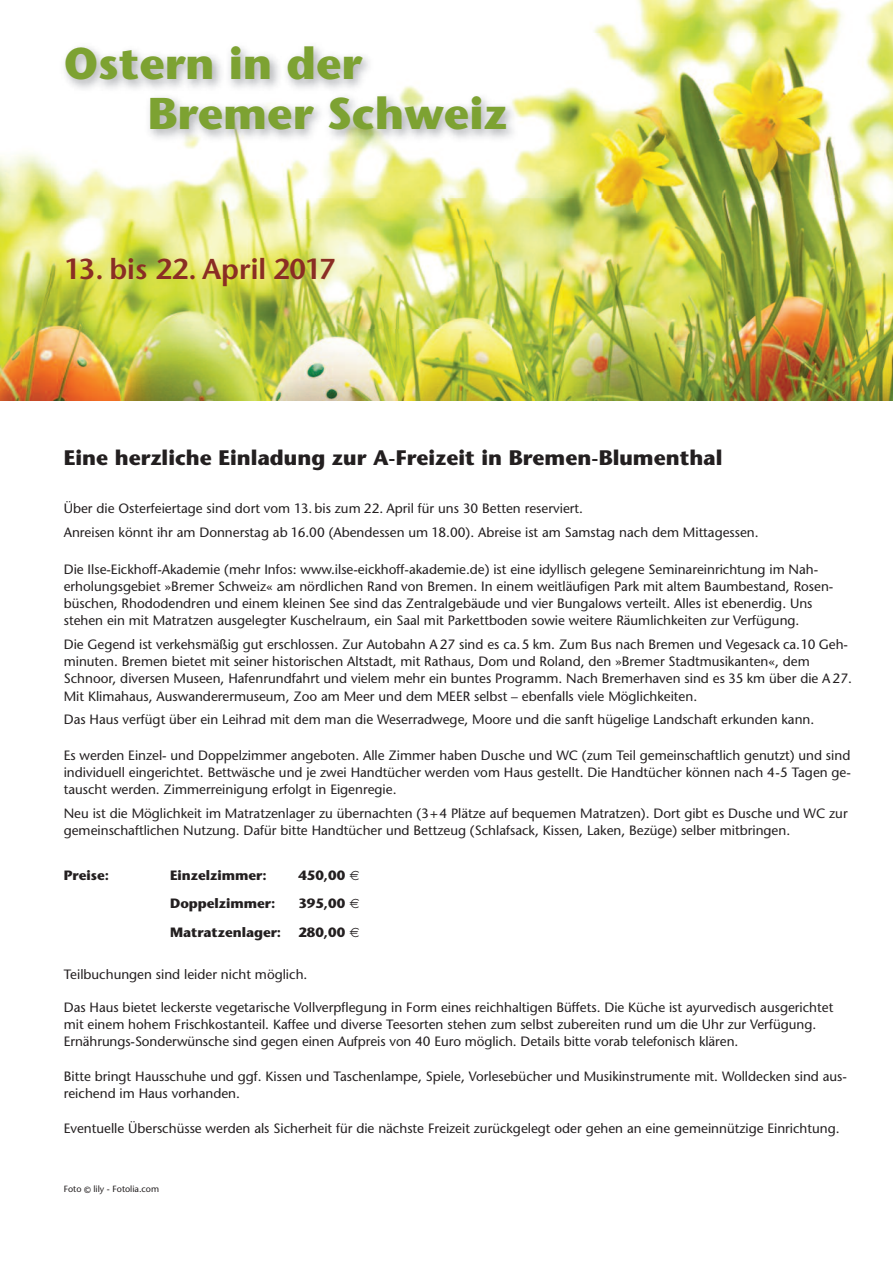
<style>
.page{position:relative;width:893px;height:1263px;background:#fff}
.page>*{position:absolute;margin:0;border:0;box-sizing:border-box;transform-origin:0 0}
.t1{font:700 44.4px/49.5px "Stone Sans";color:#7da232}
.t2{font:600 28.8px "Stone Sans";color:#8a2d24}
.t3{font:700 21px "Stone Sans";color:#231f20}
.t4{font:13.5px/17.2px "Stone Sans";color:#231f20}
.t5{font:700 13.5px "Stone Sans";color:#231f20}
.t6{font:9px "Stone Sans";color:#231f20}
</style>
<div class="page">
<img style="left:0;top:0;width:893px;height:400px">
<img style="left:51px;top:34px;width:842px;height:163px">
<img style="left:51px;top:219px;width:441px;height:110px">
<h1 class="t1" style="left:148px;top:44px;width:361px;text-indent:-84px">Ostern in der<br>Bremer Schweiz</h1>
<h2 class="t2" style="left:64px;top:257px;width:273px">13. bis 22. April 2017</h2>
<h3 class="t3" style="left:64px;top:450px;width:660px">Eine herzliche Einladung zur A-Freizeit in Bremen-Blumenthal</h3>
<p class="t4" style="left:64px;top:498px;width:696px;line-height:23.7px">Über die Osterfeiertage sind dort vom 13. bis zum 22. April für uns 30 Betten reserviert.<br>Anreisen könnt ihr am Donnerstag ab 16.00 (Abendessen um 18.00). Abreise ist am Samstag nach dem Mittagessen.</p>
<p class="t4" style="left:64px;top:562px;width:771px">Die Ilse-Eickhoff-Akademie (mehr Infos: www.ilse-eickhoff-akademie.de) ist eine idyllisch gelegene Seminareinrichtung im Nah&shy;erholungsgebiet »Bremer Schweiz« am nördlichen Rand von Bremen. In einem weitläufigen Park mit altem Baumbestand, Rosen&shy;büschen, Rhododendren und einem kleinen See sind das Zentralgebäude und vier Bungalows verteilt. Alles ist ebenerdig. Uns stehen ein mit Matratzen ausgelegter Kuschelraum, ein Saal mit Parkettboden sowie weitere Räumlichkeiten zur Verfügung.</p>
<p class="t4" style="left:64px;top:637px;width:790px">Die Gegend ist verkehsmäßig gut erschlossen. Zur Autobahn A27 sind es ca.5 km. Zum Bus nach Bremen und Vegesack ca.10 Geh&shy;minuten. Bremen bietet mit seiner historischen Altstadt, mit Rathaus, Dom und Roland, den »Bremer Stadtmusikanten«, dem Schnoor, diversen Museen, Hafenrundfahrt und vielem mehr ein buntes Programm. Nach Bremerhaven sind es 35 km über die A27.<br>Mit Klimahaus, Auswanderermuseum, Zoo am Meer und dem MEER selbst – ebenfalls viele Möglichkeiten.</p>
<p class="t4" style="left:64px;top:712px;width:752px">Das Haus verfügt über ein Leihrad mit dem man die Weserradwege, Moore und die sanft hügelige Landschaft erkunden kann.</p>
<p class="t4" style="left:64px;top:748px;width:789px;text-align:justify">Es werden Einzel- und Doppelzimmer angeboten. Alle Zimmer haben Dusche und WC (zum Teil gemeinschaftlich genutzt) und sind individuell eingerichtet. Bettwäsche und je zwei Handtücher werden vom Haus gestellt. Die Handtücher können nach 4-5 Tagen ge&shy;tauscht werden. Zimmerreinigung erfolgt in Eigenregie.</p>
<p class="t4" style="left:64px;top:806px;width:785px">Neu ist die Möglichkeit im Matratzenlager zu übernachten (3+4 Plätze auf bequemen Matratzen). Dort gibt es Dusche und WC zur gemeinschaftlichen Nutzung. Dafür bitte Handtücher und Bettzeug (Schlafsack, Kissen, Laken, Bezüge) selber mitbringen.</p>
<p class="t5" style="left:64px;top:870px;width:47px">Preise:</p>
<p class="t5" style="left:170px;top:870px;width:98px">Einzelzimmer:</p>
<p class="t5" style="left:298px;top:870px;width:48px">450,00</p>
<p class="t5" style="left:170px;top:898px;width:107px">Doppelzimmer:</p>
<p class="t5" style="left:298px;top:898px;width:48px">395,00</p>
<p class="t5" style="left:170px;top:927px;width:113px">Matratzenlager:</p>
<p class="t5" style="left:298px;top:927px;width:48px">280,00</p>
<p class="t4" style="left:64px;top:967px;width:245px">Teilbuchungen sind leider nicht möglich.</p>
<p class="t4" style="left:64px;top:1000px;width:771px">Das Haus bietet leckerste vegetarische Vollverpflegung in Form eines reichhaltigen Büffets. Die Küche ist ayurvedisch ausgerichtet mit einem hohem Frischkostanteil. Kaffee und diverse Teesorten stehen zum selbst zubereiten rund um die Uhr zur Verfügung.<br>Ernährungs-Sonderwünsche sind gegen einen Aufpreis von 40 Euro möglich. Details bitte vorab telefonisch klären.</p>
<p class="t4" style="left:64px;top:1069px;width:785px">Bitte bringt Hausschuhe und ggf. Kissen und Taschenlampe, Spiele, Vorlesebücher und Musikinstrumente mit. Wolldecken sind aus&shy;reichend im Haus vorhanden.</p>
<p class="t4" style="left:64px;top:1121px;width:777px">Eventuelle Überschüsse werden als Sicherheit für die nächste Freizeit zurückgelegt oder gehen an eine gemeinnützige Einrichtung.</p>
<p class="t6" style="left:64px;top:1186px;width:97px">Foto © lily - Fotolia.com</p>
</div>
